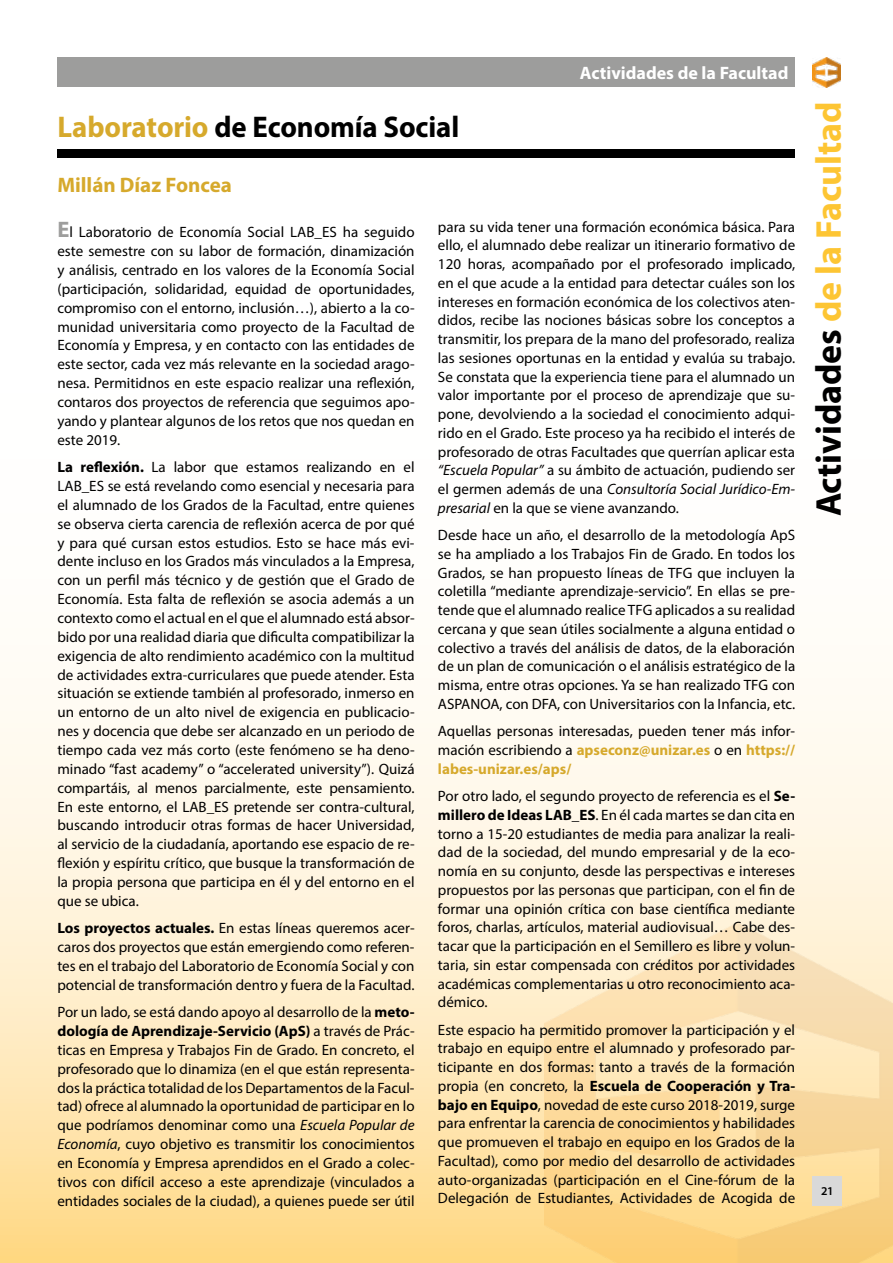
<style>
.page{position:relative;width:893px;height:1263px;background:#fff}
.page>*{position:absolute;margin:0;border:0;box-sizing:border-box;transform-origin:0 0}
.t1{font:700 36px "Myriad Pro";letter-spacing:-.005em;color:#fdc533}
.t2{font:700 30px "Myriad Pro";letter-spacing:-.005em;color:#000;scale:.96 1}
.t3{font:700 21px "Myriad Pro";letter-spacing:-.005em;color:#d6a92c}
.t4{font:700 18px "Myriad Pro";color:#fff}
.t5{font:15px/18.9px "Myriad Pro";color:#000;text-align:justify}
.t6{font:600 12px "Myriad Pro";color:#000}
.s1{color:#d6a92c}
.s2{font-style:italic}
.s3{font-weight:700;color:#d6a92c}
.s4{font-weight:700}
.s5{font-weight:700;font-size:22.5px;color:#9d9d9c}
.s6{color:#000}
</style>
<div class="page">
<svg style="left:0;top:678px;width:893px;height:585px"></svg>
<img style="left:544px;top:923px;width:349px;height:340px">
<div style="left:57px;top:57px;width:738px;height:30px;background:#9d9d9c"></div>
<img style="left:812px;top:57px;width:29px;height:30px">
<div style="left:812px;top:1176px;width:30px;height:29px;background:#d9d9d9"></div>
<div style="left:57px;top:149px;width:738px;height:8px;background:#000"></div>
<p class="t4" style="left:580px;top:61px;width:210px">Actividades de la Facultad</p>
<h2 class="t2" style="left:57px;top:108px;width:420px"><span class="s1">Laboratorio</span> de Economía Social</h2>
<h3 class="t3" style="left:57px;top:171px;width:176px">Millán Díaz Foncea</h3>
<p class="t5" style="left:438px;top:217px;width:359px">para su vida tener una formación económica básica. Para ello, el alumnado debe realizar un itinerario formativo de 120 horas, acompañado por el profesorado implicado, en el que acude a la entidad para detectar cuáles son los intereses en formación económica de los colectivos aten&shy;didos, recibe las nociones básicas sobre los conceptos a transmitir, los prepara de la mano del profesorado, realiza las sesiones oportunas en la entidad y evalúa su trabajo.<br>Se constata que la experiencia tiene para el alumnado un valor importante por el proceso de aprendizaje que su&shy;pone, devolviendo a la sociedad el conocimiento adqui&shy;rido en el Grado. Este proceso ya ha recibido el interés de profesorado de otras Facultades que querrían aplicar esta <span class="s2">“Escuela Popular”</span> a su ámbito de actuación, pudiendo ser el germen además de una <span class="s2">Consultoría Social Jurídico-Em&shy;presarial</span> en la que se viene avanzando.</p>
<p class="t5" style="left:438px;top:526px;width:359px">Desde hace un año, el desarrollo de la metodología ApS se ha ampliado a los Trabajos Fin de Grado. En todos los Grados, se han propuesto líneas de TFG que incluyen la coletilla “mediante aprendizaje-servicio”. En ellas se pre&shy;tende que el alumnado realice TFG aplicados a su realidad cercana y que sean útiles socialmente a alguna entidad o colectivo a través del análisis de datos, de la elaboración de un plan de comunicación o el análisis estratégico de la misma, entre otras opciones. Ya se han realizado TFG con ASPANOA, con DFA, con Universitarios con la Infancia, etc.</p>
<p class="t5" style="left:438px;top:722px;width:359px">Aquellas personas interesadas, pueden tener más infor&shy;mación escribiendo a <span class="s3">apseconz@unizar.es</span> o en <span class="s3">https:// labes-unizar.es/aps/</span></p>
<p class="t5" style="left:438px;top:786px;width:359px">Por otro lado, el segundo proyecto de referencia es el <span class="s4">Se&shy;millero de Ideas LAB_ES</span>. En él cada martes se dan cita en torno a 15-20 estudiantes de media para analizar la reali&shy;dad de la sociedad, del mundo empresarial y de la eco&shy;nomía en su conjunto, desde las perspectivas e intereses propuestos por las personas que participan, con el fin de formar una opinión crítica con base científica mediante foros, charlas, artículos, material audiovisual… Cabe des&shy;tacar que la participación en el Semillero es libre y volun&shy;taria, sin estar compensada con créditos por actividades académicas complementarias u otro reconocimiento aca&shy;démico.</p>
<p class="t5" style="left:438px;top:1020px;width:359px">Este espacio ha permitido promover la participación y el trabajo en equipo entre el alumnado y profesorado par&shy;ticipante en dos formas: tanto a través de la formación propia (en concreto, la <span class="s4">Escuela de Cooperación y Tra&shy;bajo en Equipo</span>, novedad de este curso 2018-2019, surge para enfrentar la carencia de conocimientos y habilidades que promueven el trabajo en equipo en los Grados de la Facultad), como por medio del desarrollo de actividades auto-organizadas (participación en el Cine-fórum de la Delegación de Estudiantes, Actividades de Acogida de</p>
<p class="t5" style="left:57px;top:223px;width:359px"><span class="s5">E</span>l Laboratorio de Economía Social LAB_ES ha seguido este semestre con su labor de formación, dinamización y análisis, centrado en los valores de la Economía Social (participación, solidaridad, equidad de oportunidades, compromiso con el entorno, inclusión…), abierto a la co&shy;munidad universitaria como proyecto de la Facultad de Economía y Empresa, y en contacto con las entidades de este sector, cada vez más relevante en la sociedad arago&shy;nesa. Permitidnos en este espacio realizar una reflexión, contaros dos proyectos de referencia que seguimos apo&shy;yando y plantear algunos de los retos que nos quedan en este 2019.</p>
<p class="t5" style="left:57px;top:457px;width:359px"><span class="s4">La reflexión.</span> La labor que estamos realizando en el LAB_ES se está revelando como esencial y necesaria para el alumnado de los Grados de la Facultad, entre quienes se observa cierta carencia de reflexión acerca de por qué y para qué cursan estos estudios. Esto se hace más evi&shy;dente incluso en los Grados más vinculados a la Empresa, con un perfil más técnico y de gestión que el Grado de Economía. Esta falta de reflexión se asocia además a un contexto como el actual en el que el alumnado está absor&shy;bido por una realidad diaria que dificulta compatibilizar la exigencia de alto rendimiento académico con la multitud de actividades extra-curriculares que puede atender. Esta situación se extiende también al profesorado, inmerso en un entorno de un alto nivel de exigencia en publicacio&shy;nes y docencia que debe ser alcanzado en un periodo de tiempo cada vez más corto (este fenómeno se ha deno&shy;minado “fast academy” o “accelerated university”). Quizá compartáis, al menos parcialmente, este pensamiento.<br>En este entorno, el LAB_ES pretende ser contra-cultural, buscando introducir otras formas de hacer Universidad, al servicio de la ciudadanía, aportando ese espacio de re&shy;flexión y espíritu crítico, que busque la transformación de la propia persona que participa en él y del entorno en el que se ubica.</p>
<p class="t5" style="left:57px;top:918px;width:359px"><span class="s4">Los proyectos actuales.</span> En estas líneas queremos acer&shy;caros dos proyectos que están emergiendo como referen&shy;tes en el trabajo del Laboratorio de Economía Social y con potencial de transformación dentro y fuera de la Facultad.</p>
<p class="t5" style="left:57px;top:1002px;width:359px">Por un lado, se está dando apoyo al desarrollo de la <span class="s4">meto&shy;dología de Aprendizaje-Servicio (ApS)</span> a través de Prác&shy;ticas en Empresa y Trabajos Fin de Grado. En concreto, el profesorado que lo dinamiza (en el que están representa&shy;dos la práctica totalidad de los Departamentos de la Facul&shy;tad) ofrece al alumnado la oportunidad de participar en lo que podríamos denominar como una <span class="s2">Escuela Popular de Economía</span>, cuyo objetivo es transmitir los conocimientos en Economía y Empresa aprendidos en el Grado a colec&shy;tivos con difícil acceso a este aprendizaje (vinculados a entidades sociales de la ciudad), a quienes puede ser útil</p>
<h1 class="t1" style="left:805px;top:516px;width:416px;rotate:-90deg"><span class="s6">Actividades</span> de la Facultad</h1>
<p class="t6" style="left:821px;top:1183px;width:14px">21</p>
</div>
